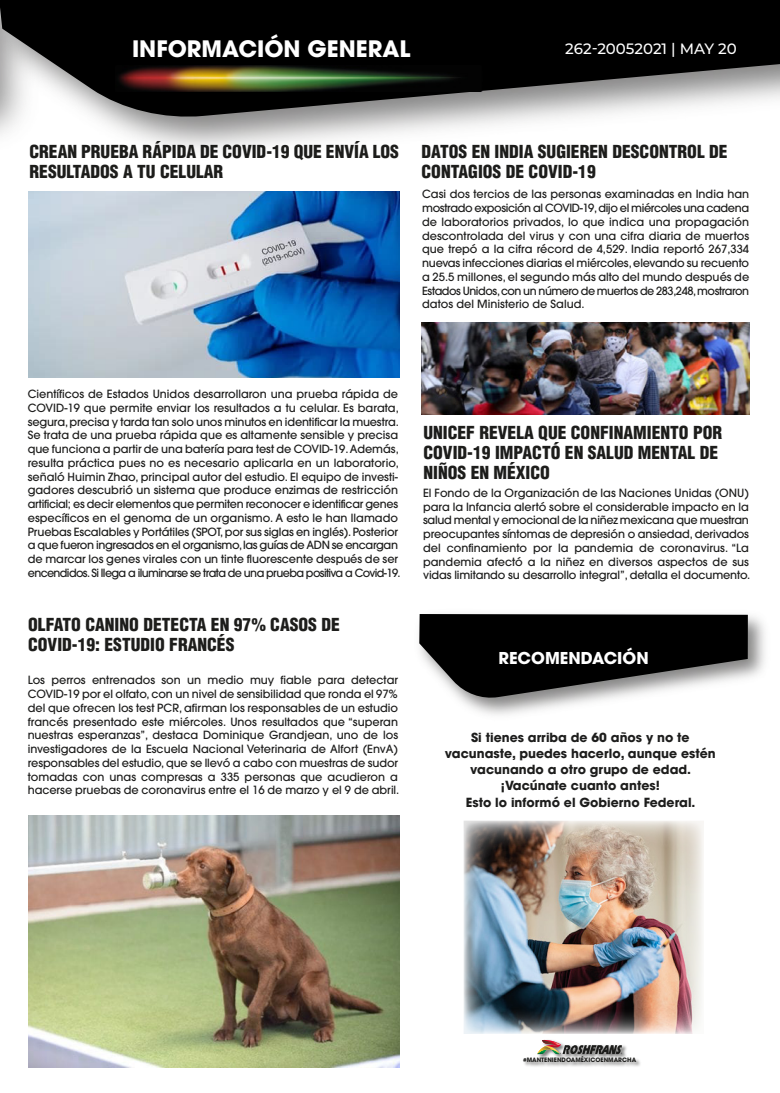
<style>
.page{position:relative;width:780px;height:1093px;background:#fff}
.page>*{position:absolute;margin:0;border:0;box-sizing:border-box;transform-origin:0 0}
.t1{font:700 22.5px "Avant Garde";color:#fff}
.t2{font:900 condensed 17.5px/20px "Helvetica";color:#1d1d1b}
.t3{font:700 16.25px "Avant Garde";color:#fff}
.t4{font:500 15px "Montserrat";letter-spacing:-.005em;color:#fff}
.t5{font:700 12.5px/16.2px "Avant Garde";color:#1d1d1c;text-align:center}
.t6{font:500 11.25px/13.8px "Avant Garde";letter-spacing:-.005em;color:#1d1d1c;text-align:justify}
.t7{font:700 6px "Avant Garde";color:#1d1d1b}
</style>
<div class="page">
<img style="left:28px;top:191px;width:21px;height:70px">
<img style="left:459px;top:614px;width:306px;height:101px">
<svg style="left:419px;top:614px;width:328px;height:85px;background:#343434"></svg>
<img style="left:524px;top:1045px;width:116px;height:22px">
<svg style="left:537px;top:1039px;width:85px;height:15px"></svg>
<svg style="left:0;top:0;width:780px;height:119px;background:#393939"></svg>
<img style="left:115px;top:65px;width:371px;height:26px">
<img style="left:421px;top:323px;width:328px;height:92px">
<img style="left:463px;top:820px;width:240px;height:213px">
<img style="left:29px;top:192px;width:370px;height:185px">
<img style="left:28px;top:815px;width:371px;height:252px">
<h1 class="t1" style="left:132px;top:34px;width:280px">INFORMACIÓN GENERAL</h1>
<h3 class="t4" style="left:565px;top:38px;width:173px">262-20052021 | MAY 20</h3>
<h2 class="t2" style="left:30px;top:141px;width:371px">CREAN PRUEBA RÁPIDA DE COVID-19 QUE ENVÍA LOS<br>RESULTADOS A TU CELULAR</h2>
<h2 class="t2" style="left:421px;top:141px;width:307px">DATOS EN INDIA SUGIEREN DESCONTROL DE<br>CONTAGIOS DE COVID-19</h2>
<p class="t6" style="left:422px;top:187px;width:328px">Casi dos tercios de las personas examinadas en India han mostrado exposición al COVID-19, dijo el miércoles una cadena de laboratorios privados, lo que indica una propagación descontrolada del virus y con una cifra diaria de muertos que trepó a la cifra récord de 4,529. India reportó 267,334 nuevas infecciones diarias el miércoles, elevando su recuento a 25.5 millones, el segundo más alto del mundo después de Estados Unidos, con un número de muertos de 283,248, mostraron datos del Ministerio de Salud.</p>
<p class="t6" style="left:28px;top:387px;width:374px;text-align:left">Científicos de Estados Unidos desarrollaron una prueba rápida de COVID-19 que permite enviar los resultados a tu celular. Es barata, segura, precisa y tarda tan solo unos minutos en identificar la muestra.<br>Se trata de una prueba rápida que es altamente sensible y precisa que funciona a partir de una batería para test de COVID-19. Además, resulta práctica pues no es necesario aplicarla en un laboratorio, señaló Huimin Zhao, principal autor del estudio. El equipo de investi&shy;gadores descubrió un sistema que produce enzimas de restricción artificial; es decir elementos que permiten reconocer e identificar genes específicos en el genoma de un organismo. A esto le han llamado Pruebas Escalables y Portátiles (SPOT, por sus siglas en inglés). Posterior a que fueron ingresados en el organismo, las guías de ADN se encargan de marcar los genes virales con un tinte fluorescente después de ser encendidos. Si llega a iluminarse se trata de una prueba positiva a Covid-19.</p>
<h2 class="t2" style="left:28px;top:614px;width:313px">OLFATO CANINO DETECTA EN 97% CASOS DE<br>COVID-19: ESTUDIO FRANCÉS</h2>
<p class="t6" style="left:28px;top:673px;width:373px">Los perros entrenados son un medio muy fiable para detectar COVID-19 por el olfato, con un nivel de sensibilidad que ronda el 97% del que ofrecen los test PCR, afirman los responsables de un estudio francés presentado este miércoles. Unos resultados que “superan nuestras esperanzas”, destaca Dominique Grandjean, uno de los investigadores de la Escuela Nacional Veterinaria de Alfort (EnvA) responsables del estudio, que se llevó a cabo con muestras de sudor tomadas con unas compresas a 335 personas que acudieron a hacerse pruebas de coronavirus entre el 16 de marzo y el 9 de abril.</p>
<h2 class="t2" style="left:423px;top:422px;width:300px">UNICEF REVELA QUE CONFINAMIENTO POR<br>COVID-19 IMPACTÓ EN SALUD MENTAL DE<br>NIÑOS EN MÉXICO</h2>
<p class="t6" style="left:423px;top:486px;width:329px;text-align:left">El Fondo de la Organización de las Naciones Unidas (ONU) para la Infancia alertó sobre el considerable impacto en la salud mental y emocional de la niñez mexicana que muestran preocupantes síntomas de depresión o ansiedad, derivados del confinamiento por la pandemia de coronavirus. “La pandemia afectó a la niñez en diversos aspectos de sus vidas limitando su desarrollo integral”, detalla el documento.</p>
<h3 class="t3" style="left:498px;top:647px;width:152px">RECOMENDACIÓN</h3>
<p class="t5" style="left:445px;top:729px;width:272px">Si tienes arriba de 60 años y no te vacunaste, puedes hacerlo, aunque estén vacunando a otro grupo de edad. ¡Vacúnate cuanto antes!<br>Esto lo informó el Gobierno Federal.</p>
<p class="t7" style="left:523px;top:1056px;width:115px">#MANTENIENDOAMÉXICOENMARCHA</p>
</div>
